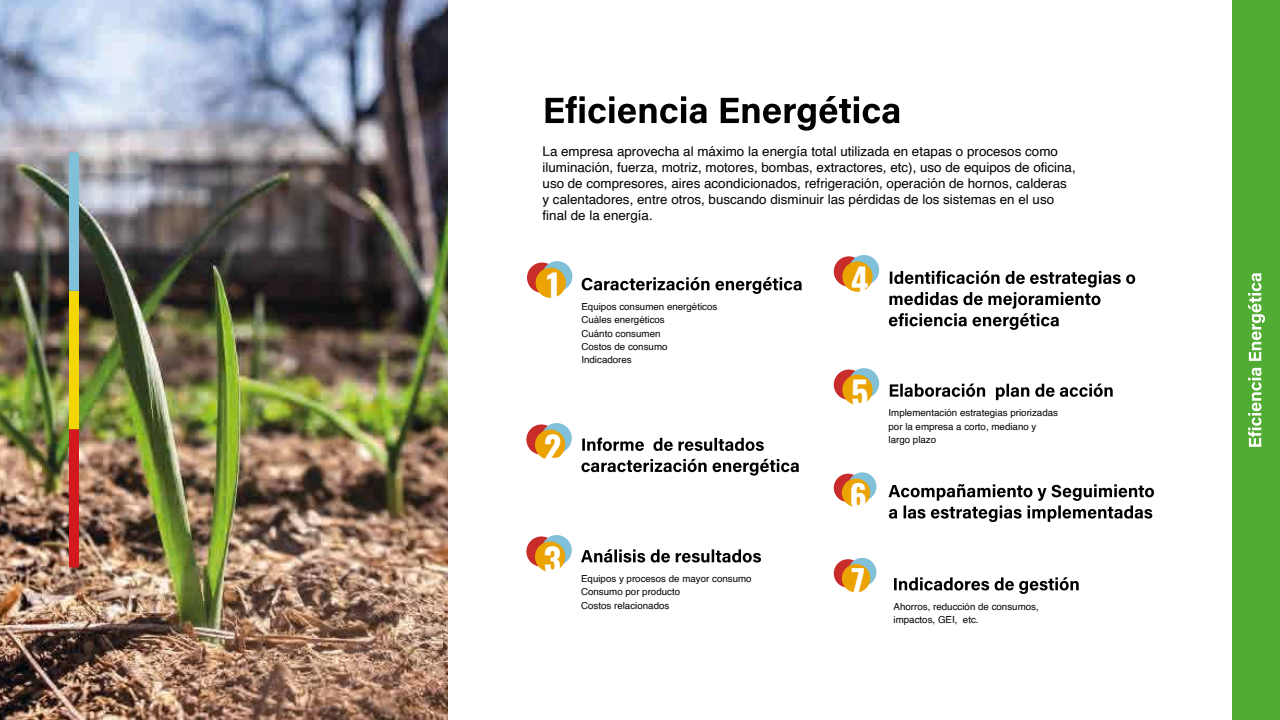
<style>
.page{position:relative;width:1280px;height:720px;background:#fff}
.page>*{position:absolute;margin:0;border:0;box-sizing:border-box;transform-origin:0 0}
.t1{font:700 33.9px "Oswald";color:#fff}
.t2{font:700 31.8px "Oswald";color:#fff}
.t3{font:13.4px/16.1px "Helvetica";color:#010101}
.t4{font:9.7px/13.4px "Helvetica";color:#010101}
</style>
<div class="page">
<img style="left:0;top:0;width:448px;height:720px">
<div style="left:1232px;top:0;width:48px;height:720px;background:#50ac32"></div>
<svg style="left:1248px;top:273px;width:17px;height:174px"></svg>
<div style="left:69px;top:429px;width:10px;height:138px;background:#d4191e"></div>
<div style="left:69px;top:291px;width:10px;height:138px;background:#f4d601"></div>
<div style="left:69px;top:153px;width:10px;height:138px;background:#80c0d9"></div>
<svg style="left:546px;top:96px;width:353px;height:35px"></svg>
<svg style="left:582px;top:277px;width:220px;height:17px"></svg>
<svg style="left:582px;top:438px;width:182px;height:13px"></svg>
<svg style="left:581px;top:459px;width:218px;height:17px"></svg>
<svg style="left:581px;top:549px;width:180px;height:14px"></svg>
<svg style="left:890px;top:384px;width:223px;height:16px"></svg>
<svg style="left:888px;top:484px;width:266px;height:38px"></svg>
<div style="left:834px;top:474px;width:28px;height:28px;background:#c82c2b;border-radius:50%"></div>
<svg style="left:848px;top:472px;width:28px;height:29px"></svg>
<div style="left:842px;top:479px;width:28px;height:28px;background:#eaa300;border-radius:50%"></div>
<svg style="left:894px;top:577px;width:185px;height:17px"></svg>
<div style="left:834px;top:559px;width:28px;height:29px;background:#c82c2b;border-radius:50%"></div>
<div style="left:848px;top:558px;width:28px;height:28px;background:#80c0d9;border-radius:50%"></div>
<div style="left:842px;top:564px;width:28px;height:28px;background:#eaa300;border-radius:50%"></div>
<svg style="left:889px;top:271px;width:246px;height:59px"></svg>
<div style="left:527px;top:263px;width:30px;height:30px;background:#c82c2b;border-radius:50%"></div>
<div style="left:542px;top:261px;width:30px;height:30px;background:#80c0d9;border-radius:50%"></div>
<div style="left:536px;top:268px;width:30px;height:30px;background:#eaa300;border-radius:50%"></div>
<div style="left:526px;top:424px;width:31px;height:31px;background:#c82c2b;border-radius:50%"></div>
<svg style="left:542px;top:423px;width:30px;height:30px"></svg>
<div style="left:535px;top:430px;width:30px;height:30px;background:#eaa300;border-radius:50%"></div>
<div style="left:526px;top:536px;width:31px;height:31px;background:#c82c2b;border-radius:50%"></div>
<svg style="left:542px;top:535px;width:30px;height:30px"></svg>
<div style="left:535px;top:542px;width:30px;height:30px;background:#eaa300;border-radius:50%"></div>
<div style="left:834px;top:370px;width:30px;height:30px;background:#c82c2b;border-radius:50%"></div>
<div style="left:849px;top:368px;width:30px;height:30px;background:#80c0d9;border-radius:50%"></div>
<div style="left:842px;top:375px;width:31px;height:30px;background:#eaa300;border-radius:50%"></div>
<div style="left:834px;top:256px;width:30px;height:31px;background:#c82c2b;border-radius:50%"></div>
<div style="left:849px;top:255px;width:30px;height:30px;background:#80c0d9;border-radius:50%"></div>
<div style="left:842px;top:261px;width:31px;height:31px;background:#eaa300;border-radius:50%"></div>
<p class="t3" style="left:543px;top:143px;width:535px">La empresa aprovecha al máximo la energía total utilizada en etapas o procesos como iluminación, fuerza, motriz, motores, bombas, extractores, etc), uso de equipos de oficina, uso de compresores, aires acondicionados, refrigeración, operación de hornos, calderas y calentadores, entre otros, buscando disminuir las pérdidas de los sistemas en el uso final de la energía.</p>
<h1 class="t1" style="left:544px;top:262px;width:19px">1</h1>
<p class="t4" style="left:581px;top:300px;width:137px">Equipos consumen energéticos<br>Cuáles energéticos<br>Cuánto consumen<br>Costos de consumo<br>Indicadores</p>
<h1 class="t1" style="left:543px;top:424px;width:19px">2</h1>
<h1 class="t1" style="left:543px;top:536px;width:19px">3</h1>
<p class="t4" style="left:581px;top:572px;width:172px">Equipos y procesos de mayor consumo<br>Consumo por producto<br>Costos relacionados</p>
<h1 class="t1" style="left:851px;top:256px;width:20px">4</h1>
<h1 class="t1" style="left:851px;top:369px;width:19px">5</h1>
<h2 class="t2" style="left:850px;top:474px;width:18px">6</h2>
<p class="t4" style="left:889px;top:406px;width:171px">Implementación estrategias priorizadas por la empresa a corto, mediano y largo plazo</p>
<h2 class="t2" style="left:850px;top:559px;width:17px">7</h2>
<p class="t4" style="left:894px;top:600px;width:147px">Ahorros, reducción de consumos, impactos, GEI, etc.</p>
</div>
